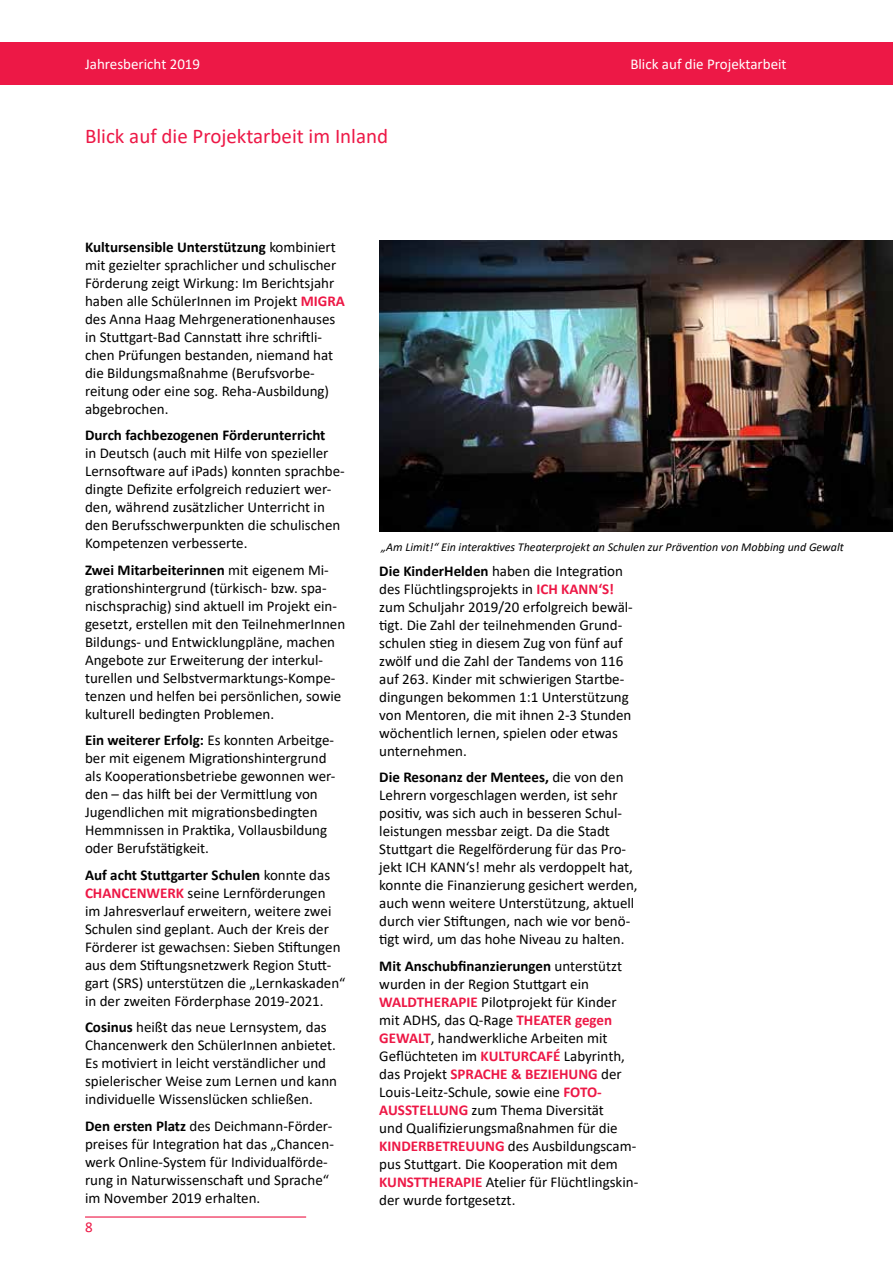
<style>
.page{position:relative;width:893px;height:1263px;background:#fff}
.page>*{position:absolute;margin:0;border:0;box-sizing:border-box;transform-origin:0 0}
.t1{font:21px "Calibri";color:#ed1846}
.t2{font:15px/18px "Calibri";color:#000}
.t3{font:15px "Calibri";color:#fff}
.t4{font:700 15px "Calibri";color:#000}
.t5{font:15px "Calibri";color:#ed1846}
.t6{font:italic 12px "Calibri";color:#000}
.s1{font-weight:700}
.s2{font-weight:700;color:#ed1846}
</style>
<div class="page">
<hr style="left:85px;top:1216px;width:221px;height:1px;background:#ed1846">
<div style="left:0;top:43px;width:893px;height:42px;background:#ed1846"></div>
<img style="left:379px;top:240px;width:514px;height:292px">
<p class="t3" style="left:85px;top:54px;width:117px">Jahresbericht 2019</p>
<p class="t3" style="left:630px;top:54px;width:158px">Blick auf die Projektarbeit</p>
<h1 class="t1" style="left:85px;top:122px;width:305px">Blick auf die Projektarbeit im Inland</h1>
<p class="t2" style="left:85px;top:237px;width:261px"><span class="s1">Kultursensible Unterstützung</span> kombiniert mit gezielter sprachlicher und schulischer Förderung zeigt Wirkung: Im Berichtsjahr haben alle SchülerInnen im Projekt <span class="s2">MIGRA </span>des Anna Haag Mehrgenerationenhauses in Stuttgart-Bad Cannstatt ihre schriftli&shy;chen Prüfungen bestanden, niemand hat die Bildungsmaßnahme (Berufsvorbe&shy;reitung oder eine sog. Reha-Ausbildung) abgebrochen.</p>
<p class="t4" style="left:85px;top:424px;width:242px">Durch fachbezogenen Förderunterricht</p>
<p class="t2" style="left:85px;top:444px;width:261px">in Deutsch (auch mit Hilfe von spezieller Lernsoftware auf iPads) konnten sprachbe&shy;dingte Defizite erfolgreich reduziert wer&shy;den, während zusätzlicher Unterricht in den Berufsschwerpunkten die schulischen Kompetenzen verbesserte.</p>
<p class="t2" style="left:85px;top:560px;width:262px"><span class="s1">Zwei Mitarbeiterinnen</span> mit eigenem Mi&shy;grationshintergrund (türkisch- bzw. spa&shy;nischsprachig) sind aktuell im Projekt ein&shy;gesetzt, erstellen mit den TeilnehmerInnen Bildungs- und Entwicklungpläne, machen Angebote zur Erweiterung der interkul&shy;turellen und Selbstvermarktungs-Kompe&shy;tenzen und helfen bei persönlichen, sowie kulturell bedingten Problemen.</p>
<p class="t2" style="left:85px;top:731px;width:252px"><span class="s1">Ein weiterer Erfolg:</span> Es konnten Arbeitge&shy;ber mit eigenem Migrationshintergrund als Kooperationsbetriebe gewonnen wer&shy;den – das hilft bei der Vermittlung von Jugendlichen mit migrationsbedingten Hemmnissen in Praktika, Vollausbildung oder Berufstätigkeit.</p>
<p class="t2" style="left:85px;top:865px;width:262px"><span class="s1">Auf acht Stuttgarter Schulen</span> konnte das <span class="s2">CHANCENWERK</span> seine Lernförderungen<br>im Jahresverlauf erweitern, weitere zwei Schulen sind geplant. Auch der Kreis der Förderer ist gewachsen: Sieben Stiftungen aus dem Stiftungsnetzwerk Region Stutt&shy;gart (SRS) unterstützen die „Lernkaskaden“ in der zweiten Förderphase 2019-2021.</p>
<p class="t2" style="left:85px;top:1018px;width:254px"><span class="s1">Cosinus</span> heißt das neue Lernsystem, das Chancenwerk den SchülerInnen anbietet.<br>Es motiviert in leicht verständlicher und spielerischer Weise zum Lernen und kann individuelle Wissenslücken schließen.</p>
<p class="t2" style="left:85px;top:1116px;width:250px"><span class="s1">Den ersten Platz</span> des Deichmann-Förder&shy;preises für Integration hat das „Chancen&shy;werk Online-System für Individualförde&shy;rung in Naturwissenschaft und Sprache“ im November 2019 erhalten.</p>
<p class="t5" style="left:85px;top:1217px;width:9px">8</p>
<p class="t6" style="left:381px;top:539px;width:464px">„Am Limit!“ Ein interaktives Theaterprojekt an Schulen zur Prävention von Mobbing und Gewalt</p>
<p class="t2" style="left:379px;top:561px;width:255px"><span class="s1">Die KinderHelden</span> haben die Integration des Flüchtlingsprojekts in <span class="s2">ICH KANN‘S! </span>zum Schuljahr 2019/20 erfolgreich bewäl&shy;tigt. Die Zahl der teilnehmenden Grund&shy;schulen stieg in diesem Zug von fünf auf zwölf und die Zahl der Tandems von 116 auf 263. Kinder mit schwierigen Startbe&shy;dingungen bekommen 1:1 Unterstützung von Mentoren, die mit ihnen 2-3 Stunden wöchentlich lernen, spielen oder etwas unternehmen.</p>
<p class="t2" style="left:379px;top:768px;width:260px"><span class="s1">Die Resonanz der Mentees,</span> die von den Lehrern vorgeschlagen werden, ist sehr positiv, was sich auch in besseren Schul&shy;leistungen messbar zeigt. Da die Stadt Stuttgart die Regelförderung für das Pro&shy;jekt ICH KANN‘s! mehr als verdoppelt hat, konnte die Finanzierung gesichert werden, auch wenn weitere Unterstützung, aktuell durch vier Stiftungen, nach wie vor benö&shy;tigt wird, um das hohe Niveau zu halten.</p>
<p class="t2" style="left:379px;top:956px;width:261px"><span class="s1">Mit Anschubfinanzierungen</span> unterstützt wurden in der Region Stuttgart ein <span class="s2">WALDTHERAPIE</span> Pilotprojekt für Kinder mit ADHS, das Q-Rage <span class="s2">THEATER gegen GEWALT</span>, handwerkliche Arbeiten mit Geflüchteten im <span class="s2">KULTURCAFÉ</span> Labyrinth, das Projekt <span class="s2">SPRACHE &amp; BEZIEHUNG</span> der Louis-Leitz-Schule, sowie eine <span class="s2">FOTO-AUSSTELLUNG</span> zum Thema Diversität<br>und Qualifizierungsmaßnahmen für die <span class="s2">KINDERBETREUUNG</span> des Ausbildungscam&shy;pus Stuttgart. Die Kooperation mit dem <span class="s2">KUNSTTHERAPIE</span> Atelier für Flüchtlingskin&shy;der wurde fortgesetzt.</p>
</div>
